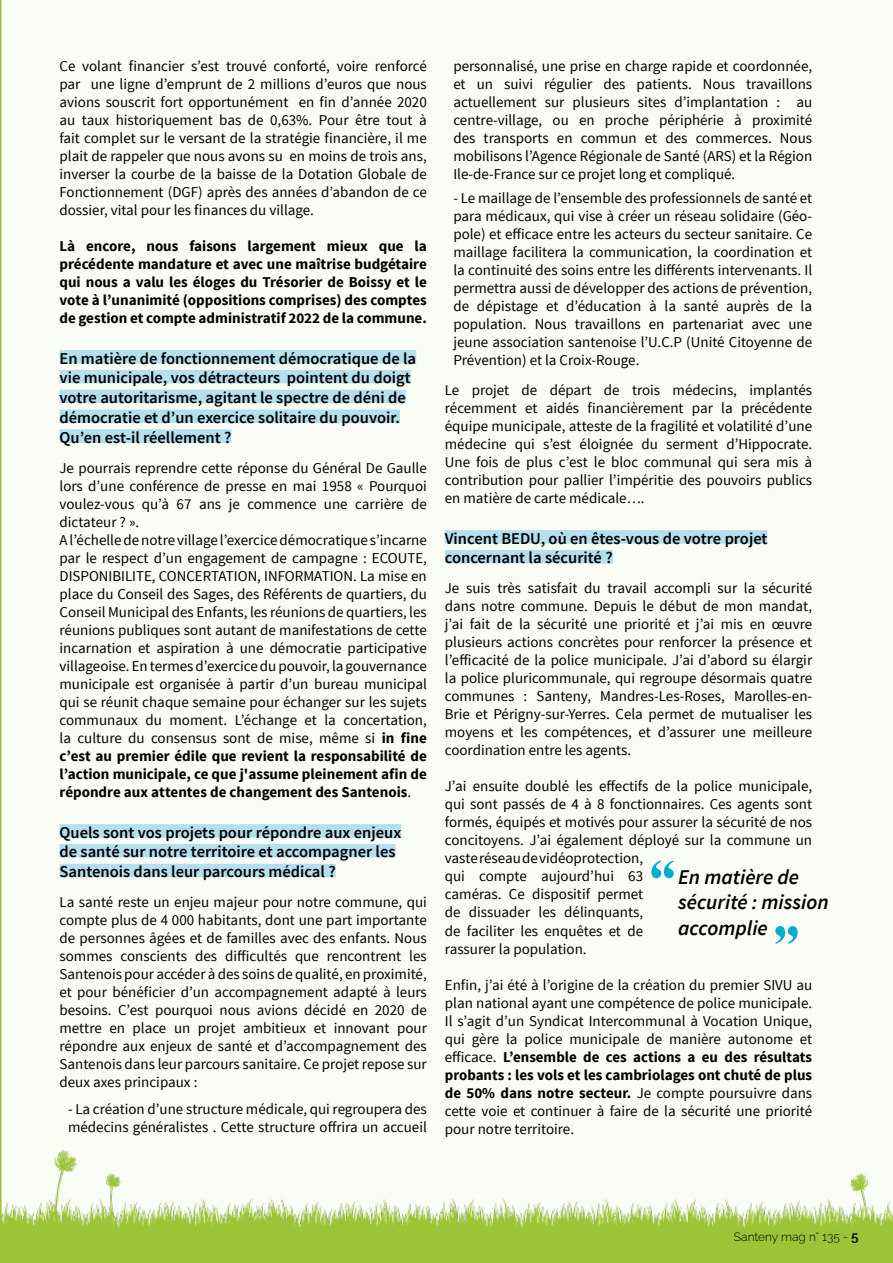
<style>
.page{position:relative;width:893px;height:1263px;background:#fff}
.page>*{position:absolute;margin:0;border:0;box-sizing:border-box;transform-origin:0 0}
.t1{font:64.5px "Engravers";color:#00abd0}
.t2{font:italic 600 21px/25.2px "Source Sans Pro";color:#000}
.t3{font:600 16.5px/19.8px "Source Sans Pro";color:#000}
.t4{font:15px/18px "Source Sans Pro";color:#000;text-align:justify}
.t5{font:700 15px/18px "Source Sans Pro";color:#000;text-align:justify}
.t6{font:300 12px "Raleway";color:#000}
.s1{font-weight:700}
.s2{font-weight:600;font-size:13.5px}
</style>
<div class="page">
<svg style="left:0;top:0;width:1px;height:1150px"></svg>
<img style="left:0;top:1150px;width:893px;height:113px">
<div style="left:60px;top:350px;width:356px;height:14px;background:#b4dfef"></div>
<div style="left:60px;top:370px;width:351px;height:13px;background:#b4dfef"></div>
<div style="left:60px;top:390px;width:346px;height:13px;background:#b4dfef"></div>
<div style="left:60px;top:409px;width:340px;height:14px;background:#b4dfef"></div>
<div style="left:60px;top:429px;width:171px;height:14px;background:#b4dfef"></div>
<div style="left:60px;top:824px;width:341px;height:14px;background:#b4dfef"></div>
<div style="left:60px;top:844px;width:336px;height:13px;background:#b4dfef"></div>
<div style="left:60px;top:864px;width:276px;height:13px;background:#b4dfef"></div>
<div style="left:445px;top:530px;width:322px;height:14px;background:#b4dfef"></div>
<div style="left:445px;top:550px;width:168px;height:13px;background:#b4dfef"></div>
<p class="t4" style="left:60px;top:57px;width:369px">Ce volant financier s’est trouvé conforté, voire renforcé par une ligne d’emprunt de 2 millions d’euros que nous avions souscrit fort opportunément en fin d’année 2020 au taux historiquement bas de 0,63%. Pour être tout à fait complet sur le versant de la stratégie financière, il me plait de rappeler que nous avons su en moins de trois ans, inverser la courbe de la baisse de la Dotation Globale de Fonctionnement (DGF) après des années d’abandon de ce dossier, vital pour les finances du village.</p>
<p class="t5" style="left:60px;top:237px;width:369px">Là encore, nous faisons largement mieux que la précédente mandature et avec une maîtrise budgétaire qui nous a valu les éloges du Trésorier de Boissy et le vote à l’unanimité (oppositions comprises) des comptes de gestion et compte administratif 2022 de la commune.</p>
<p class="t3" style="left:60px;top:349px;width:358px">En matière de fonctionnement démocratique de la vie municipale, vos détracteurs pointent du doigt votre autoritarisme, agitant le spectre de déni de démocratie et d’un exercice solitaire du pouvoir.<br>Qu’en est-il réellement ?</p>
<p class="t4" style="left:60px;top:459px;width:369px;text-align:left">Je pourrais reprendre cette réponse du Général De Gaulle lors d’une conférence de presse en mai 1958 « Pourquoi voulez-vous qu’à 67 ans je commence une carrière de dictateur ? ».<br>A l’échelle de notre village l’exercice démocratique s’incarne par le respect d’un engagement de campagne : ECOUTE, DISPONIBILITE, CONCERTATION, INFORMATION. La mise en place du Conseil des Sages, des Référents de quartiers, du Conseil Municipal des Enfants, les réunions de quartiers, les réunions publiques sont autant de manifestations de cette incarnation et aspiration à une démocratie participative villageoise. En termes d’exercice du pouvoir, la gouvernance municipale est organisée à partir d’un bureau municipal qui se réunit chaque semaine pour échanger sur les sujets communaux du moment. L’échange et la concertation, la culture du consensus sont de mise, même si <span class="s1">in fine c’est au premier édile que revient la responsabilité de l’action municipale, ce que j'assume pleinement afin de répondre aux attentes de changement des Santenois</span>.</p>
<p class="t3" style="left:60px;top:823px;width:343px">Quels sont vos projets pour répondre aux enjeux de santé sur notre territoire et accompagner les<br>Santenois dans leur parcours médical ?</p>
<p class="t4" style="left:60px;top:893px;width:369px">La santé reste un enjeu majeur pour notre commune, qui compte plus de 4 000 habitants, dont une part importante de personnes âgées et de familles avec des enfants. Nous sommes conscients des difficultés que rencontrent les Santenois pour accéder à des soins de qualité, en proximité, et pour bénéficier d’un accompagnement adapté à leurs besoins. C’est pourquoi nous avions décidé en 2020 de mettre en place un projet ambitieux et innovant pour répondre aux enjeux de santé et d’accompagnement des Santenois dans leur parcours sanitaire. Ce projet repose sur deux axes principaux :</p>
<p class="t4" style="left:68px;top:1100px;width:360px">- La création d’une structure médicale, qui regroupera des médecins généralistes . Cette structure offrira un accueil</p>
<p class="t4" style="left:453px;top:57px;width:360px">personnalisé, une prise en charge rapide et coordonnée, et un suivi régulier des patients. Nous travaillons actuellement sur plusieurs sites d’implantation : au centre-village, ou en proche périphérie à proximité des transports en commun et des commerces. Nous mobilisons l’Agence Régionale de Santé (ARS) et la Région Ile-de-France sur ce projet long et compliqué.</p>
<p class="t4" style="left:453px;top:189px;width:360px">- Le maillage de l’ensemble des professionnels de santé et para médicaux, qui vise à créer un réseau solidaire (Géo&shy;pole) et efficace entre les acteurs du secteur sanitaire. Ce maillage facilitera la communication, la coordination et la continuité des soins entre les différents intervenants. Il permettra aussi de développer des actions de prévention, de dépistage et d’éducation à la santé auprès de la population. Nous travaillons en partenariat avec une jeune association santenoise l’U.C.P (Unité Citoyenne de Prévention) et la Croix-Rouge.</p>
<p class="t4" style="left:445px;top:381px;width:369px">Le projet de départ de trois médecins, implantés récemment et aidés financièrement par la précédente équipe municipale, atteste de la fragilité et volatilité d’une médecine qui s’est éloignée du serment d’Hippocrate.<br>Une fois de plus c’est le bloc communal qui sera mis à contribution pour pallier l’impéritie des pouvoirs publics en matière de carte médicale….</p>
<p class="t3" style="left:445px;top:529px;width:324px">Vincent BEDU, où en êtes-vous de votre projet concernant la sécurité ?</p>
<p class="t4" style="left:445px;top:580px;width:369px">Je suis très satisfait du travail accompli sur la sécurité dans notre commune. Depuis le début de mon mandat, j’ai fait de la sécurité une priorité et j’ai mis en œuvre plusieurs actions concrètes pour renforcer la présence et l’efficacité de la police municipale. J’ai d’abord su élargir la police pluricommunale, qui regroupe désormais quatre communes : Santeny, Mandres-Les-Roses, Marolles-en-Brie et Périgny-sur-Yerres. Cela permet de mutualiser les moyens et les compétences, et d’assurer une meilleure coordination entre les agents.</p>
<p class="t4" style="left:445px;top:778px;width:369px;text-align:left">J’ai ensuite doublé les effectifs de la police municipale, qui sont passés de 4 à 8 fonctionnaires. Ces agents sont formés, équipés et motivés pour assurer la sécurité de nos concitoyens. J’ai également déployé sur la commune un vaste réseau de vidéoprotection,<br>qui compte aujourd’hui 63<br>caméras. Ce dispositif permet<br>de dissuader les délinquants,<br>de faciliter les enquêtes et de<br>rassurer la population.</p>
<p class="t4" style="left:445px;top:976px;width:369px">Enfin, j’ai été à l’origine de la création du premier SIVU au plan national ayant une compétence de police municipale.<br>Il s’agit d’un Syndicat Intercommunal à Vocation Unique, qui gère la police municipale de manière autonome et efficace. <span class="s1">L’ensemble de ces actions a eu des résultats probants : les vols et les cambriolages ont chuté de plus de 50% dans notre secteur.</span> Je compte poursuivre dans cette voie et continuer à faire de la sécurité une priorité pour notre territoire.</p>
<h1 class="t1" style="left:681px;top:894px;width:40px;rotate:-180deg">"</h1>
<h2 class="t2" style="left:678px;top:865px;width:152px">En matière de sécurité : mission accomplie</h2>
<h1 class="t1" style="left:767px;top:910px;width:40px">"</h1>
<p class="t6" style="left:734px;top:1229px;width:126px">Santeny mag n° 135 - <span class="s2">5</span></p>
</div>
